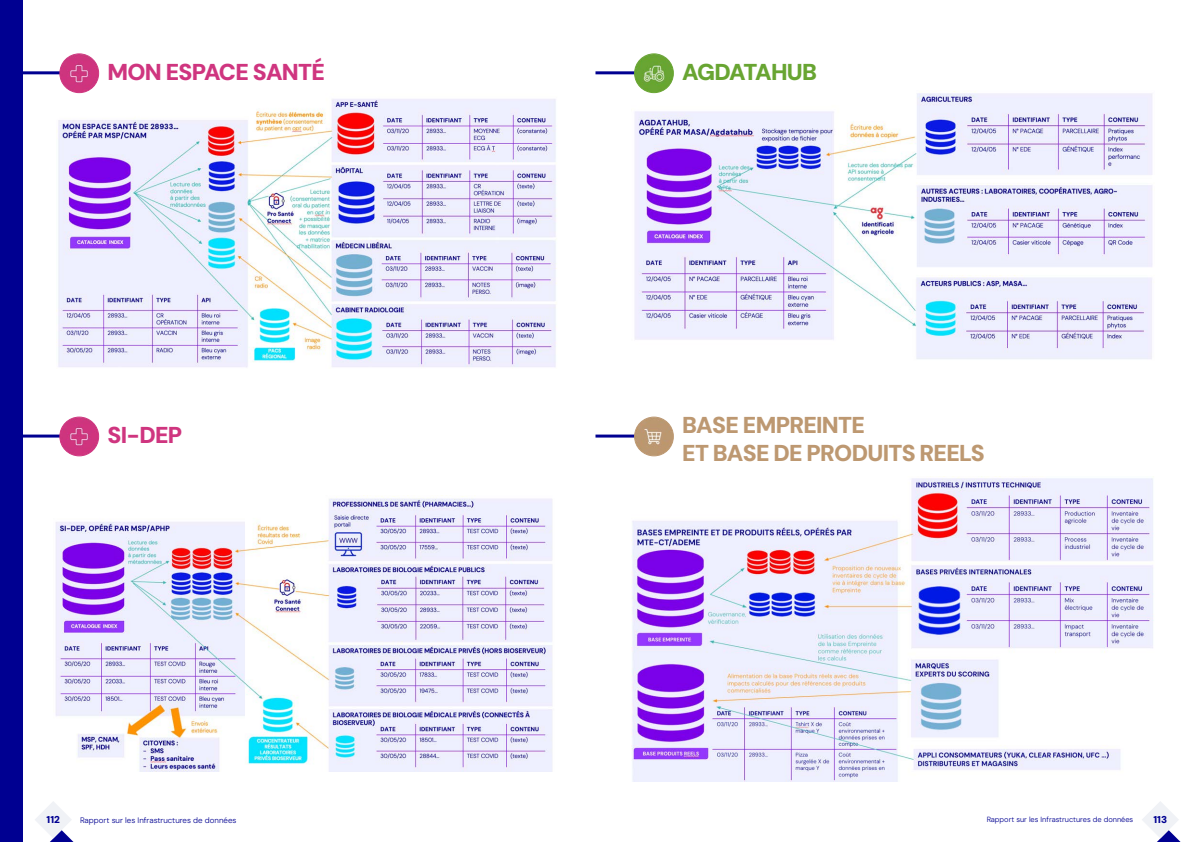
<style>
.page{position:relative;width:1191px;height:842px;background:#fff}
.page>*{position:absolute;margin:0;border:0;box-sizing:border-box;transform-origin:0 0}
.t1{font:900 23px/27.6px "DM Sans 18 pt";letter-spacing:-.03em;color:#bd9871}
.t2{font:900 23px "DM Sans 18 pt";letter-spacing:-.03em;color:#cf357f}
.t3{font:900 23px "DM Sans 18 pt";letter-spacing:-.05em;color:#68a532}
.t4{font:900 10px "DM Sans";color:#000091}
.t5{font:300 8px "DM Sans";color:#000091}
.t6{font:300 7.5px "DM Sans";color:#000091}
</style>
<div class="page">
<img style="left:58px;top:93px;width:499px;height:275px">
<img style="left:56px;top:496px;width:496px;height:275px">
<hr style="left:0;top:71px;width:73px;height:3px;background:#000091">
<div style="left:0;top:0;width:23px;height:842px;background:#000091"></div>
<hr style="left:0;top:435px;width:85px;height:3px;background:#000091">
<img style="left:61px;top:55px;width:37px;height:37px">
<div style="left:59px;top:53px;width:40px;height:40px;border:1px solid #cf357f;border-radius:50%"></div>
<img style="left:61px;top:417px;width:37px;height:39px">
<div style="left:59px;top:417px;width:40px;height:39px;border:1px solid #cf357f;border-radius:50%"></div>
<img style="left:635px;top:91px;width:518px;height:268px">
<img style="left:631px;top:477px;width:523px;height:305px">
<hr style="left:595px;top:71px;width:56px;height:3px;background:#000091">
<hr style="left:595px;top:435px;width:65px;height:3px;background:#000091">
<img style="left:634px;top:55px;width:39px;height:37px">
<div style="left:634px;top:53px;width:40px;height:40px;border:1px solid #68a532;border-radius:50%"></div>
<img style="left:634px;top:417px;width:39px;height:39px">
<div style="left:634px;top:417px;width:40px;height:39px;border:1px solid #bd9871;border-radius:50%"></div>
<div style="left:1133px;top:760px;width:35px;height:23px;background:#fff"></div>
<svg style="left:35px;top:801px;width:39px;height:41px"></svg>
<svg style="left:1142px;top:801px;width:39px;height:41px"></svg>
<h1 class="t2" style="left:107px;top:57px;width:219px">MON ESPACE SANTÉ</h1>
<h1 class="t2" style="left:107px;top:421px;width:76px">SI-DEP</h1>
<h1 class="t3" style="left:682px;top:57px;width:136px">AGDATAHUB</h1>
<h1 class="t1" style="left:682px;top:411px;width:304px">BASE EMPREINTE<br>ET BASE DE PRODUITS REELS</h1>
<p class="t4" style="left:47px;top:813px;width:15px">112</p>
<p class="t5" style="left:80px;top:815px;width:158px">Rapport sur les Infrastructures de données</p>
<p class="t6" style="left:986px;top:815px;width:148px">Rapport sur les Infrastructures de données</p>
<p class="t4" style="left:1153px;top:813px;width:15px">113</p>
</div>
